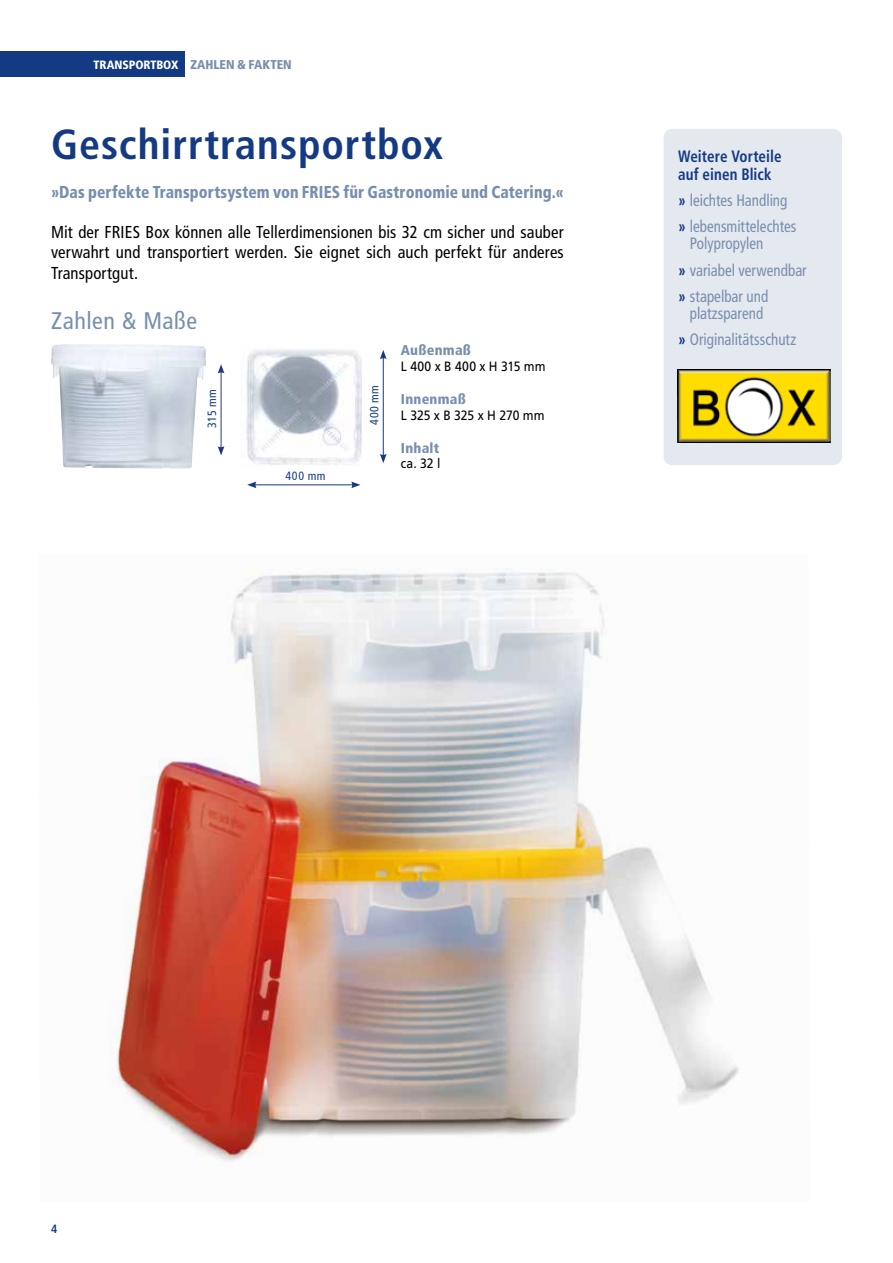
<style>
.page{position:relative;width:893px;height:1263px;background:#fff}
.page>*{position:absolute;margin:0;border:0;box-sizing:border-box;transform-origin:0 0}
.t1{font:700 condensed 42px "Frutiger LT Pro";letter-spacing:.02em;color:#143a84}
.t2{font:condensed 24px "Frutiger LT Pro";letter-spacing:.02em;color:#778eae}
.t3{font:condensed 17.25px/20.2px "Frutiger LT Pro";letter-spacing:.01em;color:#000;text-align:justify}
.t4{font:900 condensed 17.25px "Frutiger LT Pro";letter-spacing:.01em;color:#778eae;scale:.9 1}
.t5{font:condensed 16.5px/26.2px "Frutiger LT Pro";color:#778eae;scale:.91 1}
.t6{font:700 condensed 16.5px/17.2px "Frutiger LT Pro";color:#143a84;scale:.91 1}
.t7{font:900 condensed 14.25px "Frutiger LT Pro";letter-spacing:.02em;color:#778eae}
.t8{font:13.5px "Frutiger LT Pro";color:#000;scale:.9 1}
.t9{font:13.5px "Frutiger LT Pro";letter-spacing:.03em;color:#000;scale:.9 1}
.t10{font:900 condensed 12.75px "Frutiger LT Pro";letter-spacing:-.005em;color:#778eae}
.t11{font:condensed 12px "Frutiger LT Pro";letter-spacing:.04em;color:#143a84}
.t12{font:700 condensed 12px "Frutiger LT Pro";color:#143a84}
.s1{font-size:12px;color:#fff}
.s2{font-weight:700;color:#143a84}
</style>
<div class="page">
<img style="left:108px;top:568px;width:631px;height:593px">
<div style="left:663px;top:129px;width:179px;height:336px;background:#e4e8ef;border-radius:9px"></div>
<div style="left:0;top:51px;width:184px;height:26px;background:#143a84"></div>
<img style="left:51px;top:344px;width:155px;height:125px">
<hr style="left:221px;top:371px;width:1px;height:78px;background:#283583">
<svg style="left:218px;top:364px;width:6px;height:9px"></svg>
<svg style="left:218px;top:446px;width:6px;height:9px"></svg>
<img style="left:246px;top:349px;width:116px;height:116px">
<hr style="left:383px;top:357px;width:1px;height:99px;background:#143a84">
<svg style="left:380px;top:350px;width:7px;height:9px"></svg>
<svg style="left:380px;top:454px;width:7px;height:9px"></svg>
<hr style="left:254px;top:485px;width:100px;height:1px;background:#143a84">
<svg style="left:351px;top:481px;width:9px;height:7px"></svg>
<svg style="left:247px;top:481px;width:9px;height:7px"></svg>
<img style="left:677px;top:369px;width:153px;height:73px">
<p class="t10" style="left:94px;top:57px;width:200px"><span class="s1">TRANSPORTBOX</span> ZAHLEN &amp; FAKTEN</p>
<h1 class="t1" style="left:51px;top:120px;width:393px">Geschirrtransportbox</h1>
<p class="t4" style="left:51px;top:182px;width:571px">»Das perfekte Transportsystem von FRIES für Gastronomie und Catering.«</p>
<p class="t3" style="left:51px;top:222px;width:514px">Mit der FRIES Box können alle Tellerdimensionen bis 32 cm sicher und sauber verwahrt und transportiert werden. Sie eignet sich auch perfekt für anderes Transportgut.</p>
<h2 class="t2" style="left:51px;top:306px;width:147px">Zahlen &amp; Maße</h2>
<p class="t7" style="left:401px;top:341px;width:72px">Außenmaß</p>
<p class="t9" style="left:401px;top:358px;width:162px">L 400 x B 400 x H 315 mm</p>
<p class="t7" style="left:401px;top:390px;width:67px">Innenmaß</p>
<p class="t8" style="left:401px;top:407px;width:161px">L 325 x B 325 x H 270 mm</p>
<p class="t7" style="left:401px;top:439px;width:40px">Inhalt</p>
<p class="t8" style="left:401px;top:456px;width:45px">ca. 32 l</p>
<p class="t11" style="left:205px;top:428px;width:40px;rotate:-90deg">315 mm</p>
<p class="t11" style="left:367px;top:425px;width:41px;rotate:-90deg">400 mm</p>
<p class="t11" style="left:286px;top:469px;width:41px">400 mm</p>
<p class="t6" style="left:678px;top:148px;width:115px">Weitere Vorteile auf einen Blick</p>
<p class="t5" style="left:678px;top:187px;width:131px"><span class="s2">»</span> leichtes Handling <span class="s2">»</span> lebensmittelechtes</p>
<p class="t5" style="left:678px;top:231px;width:143px;text-indent:12px">Polypropylen<br><span class="s2">»</span> variabel verwendbar <span class="s2">»</span> stapelbar und</p>
<p class="t5" style="left:678px;top:300px;width:131px;text-indent:12px">platzsparend<br><span class="s2">»</span> Originalitätsschutz</p>
<p class="t12" style="left:51px;top:1222px;width:8px">4</p>
</div>
